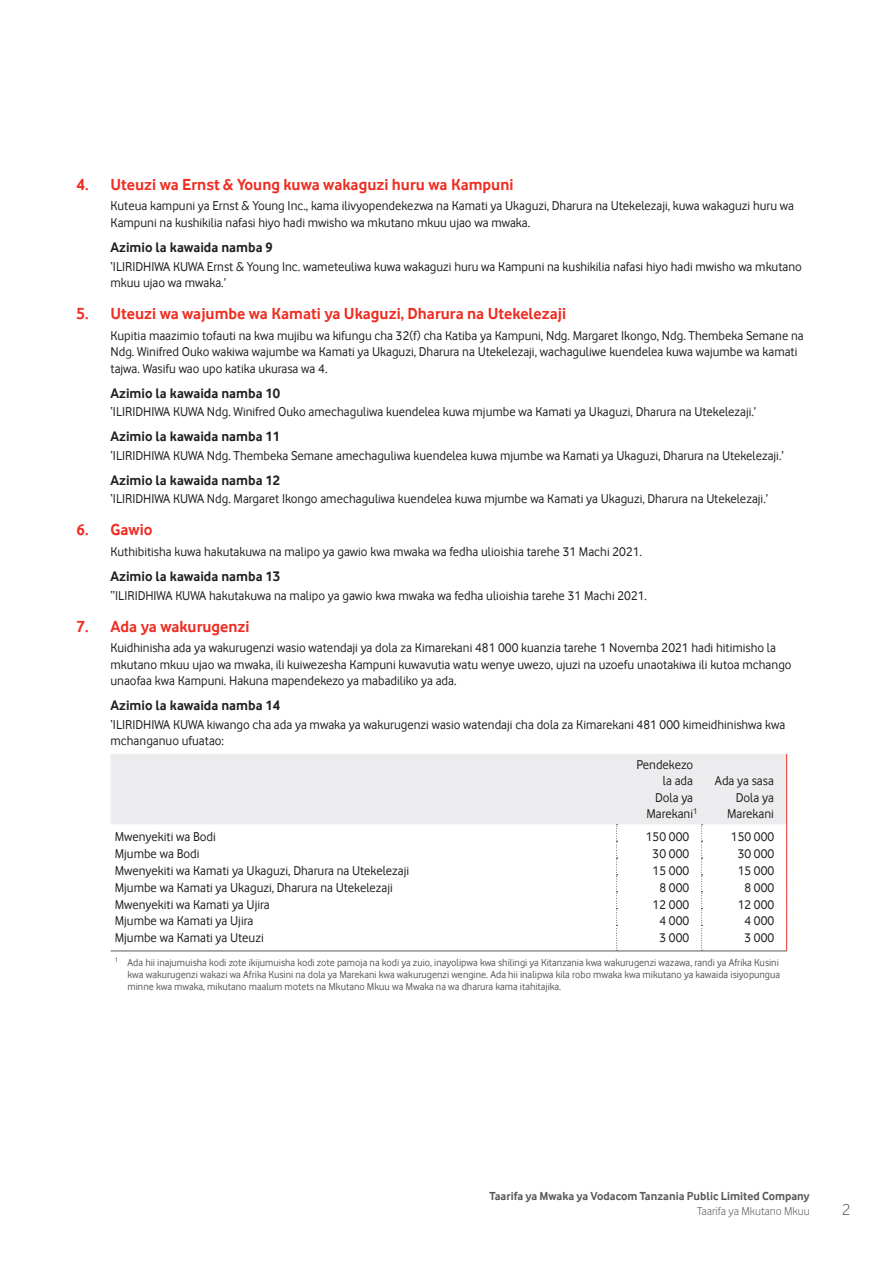
<style>
.page{position:relative;width:893px;height:1263px;background:#fff}
.page>*{position:absolute;margin:0;border:0;box-sizing:border-box;transform-origin:0 0}
.t1{font:700 16.5px "Vodafone Rg";color:#ee2e22}
.t2{font:16.5px "Vodafone Lt";color:#57585a}
.t3{font:700 14.25px "Vodafone Rg";color:#231f20}
.t4{font:13.2px/16.5px "Vodafone Rg";color:#231f20}
.t5{font:700 12px "Vodafone Rg";color:#57585a}
.t6{font:12px "Vodafone Lt";color:#57585a}
.t7{font:10.5px/12px "Vodafone Rg";color:#57585a}
</style>
<div class="page">
<div style="left:111px;top:754px;width:675px;height:70px;background:#ececee"></div>
<hr style="left:111px;top:950px;width:506px;height:1px;background:#57585a">
<hr style="left:617px;top:950px;width:85px;height:1px;background:#57585a">
<hr style="left:702px;top:950px;width:85px;height:1px;background:#57585a">
<svg style="left:616px;top:824px;width:2px;height:127px"></svg>
<svg style="left:701px;top:824px;width:2px;height:127px"></svg>
<hr style="left:786px;top:754px;width:1px;height:70px;background:#ee2e22">
<svg style="left:786px;top:824px;width:1px;height:126px"></svg>
<p class="t1" style="left:77px;top:175px;width:438px">4. Uteuzi wa Ernst &amp; Young kuwa wakaguzi huru wa Kampuni</p>
<p class="t4" style="left:111px;top:198px;width:685px">Kuteua kampuni ya Ernst &amp; Young Inc., kama ilivyopendekezwa na Kamati ya Ukaguzi, Dharura na Utekelezaji, kuwa wakaguzi huru wa<br>Kampuni na kushikilia nafasi hiyo hadi mwisho wa mkutano mkuu ujao wa mwaka.</p>
<p class="t3" style="left:111px;top:239px;width:164px">Azimio la kawaida namba 9</p>
<p class="t4" style="left:111px;top:258px;width:693px">‘ILIRIDHIWA KUWA Ernst &amp; Young Inc. wameteuliwa kuwa wakaguzi huru wa Kampuni na kushikilia nafasi hiyo hadi mwisho wa mkutano mkuu ujao wa mwaka.’</p>
<p class="t1" style="left:77px;top:304px;width:491px">5. Uteuzi wa wajumbe wa Kamati ya Ukaguzi, Dharura na Utekelezaji</p>
<p class="t4" style="left:111px;top:327px;width:695px">Kupitia maazimio tofauti na kwa mujibu wa kifungu cha 32(f) cha Katiba ya Kampuni, Ndg. Margaret Ikongo, Ndg. Thembeka Semane na<br>Ndg. Winifred Ouko wakiwa wajumbe wa Kamati ya Ukaguzi, Dharura na Utekelezaji, wachaguliwe kuendelea kuwa wajumbe wa kamati tajwa. Wasifu wao upo katika ukurasa wa 4.</p>
<p class="t3" style="left:111px;top:385px;width:171px">Azimio la kawaida namba 10</p>
<p class="t4" style="left:111px;top:403px;width:647px">‘ILIRIDHIWA KUWA Ndg. Winifred Ouko amechaguliwa kuendelea kuwa mjumbe wa Kamati ya Ukaguzi, Dharura na Utekelezaji.’</p>
<p class="t3" style="left:111px;top:428px;width:171px">Azimio la kawaida namba 11</p>
<p class="t4" style="left:111px;top:447px;width:675px">‘ILIRIDHIWA KUWA Ndg. Thembeka Semane amechaguliwa kuendelea kuwa mjumbe wa Kamati ya Ukaguzi, Dharura na Utekelezaji.’</p>
<p class="t3" style="left:111px;top:472px;width:171px">Azimio la kawaida namba 12</p>
<p class="t4" style="left:111px;top:491px;width:659px">‘ILIRIDHIWA KUWA Ndg. Margaret Ikongo amechaguliwa kuendelea kuwa mjumbe wa Kamati ya Ukaguzi, Dharura na Utekelezaji.’</p>
<p class="t1" style="left:77px;top:520px;width:78px">6. Gawio</p>
<p class="t4" style="left:111px;top:543px;width:533px">Kuthibitisha kuwa hakutakuwa na malipo ya gawio kwa mwaka wa fedha ulioishia tarehe 31 Machi 2021.</p>
<p class="t3" style="left:111px;top:568px;width:171px">Azimio la kawaida namba 13</p>
<p class="t4" style="left:111px;top:587px;width:538px">“ILIRIDHIWA KUWA hakutakuwa na malipo ya gawio kwa mwaka wa fedha ulioishia tarehe 31 Machi 2021.</p>
<p class="t1" style="left:77px;top:616px;width:175px">7. Ada ya wakurugenzi</p>
<p class="t4" style="left:111px;top:639px;width:683px">Kuidhinisha ada ya wakurugenzi wasio watendaji ya dola za Kimarekani 481 000 kuanzia tarehe 1 Novemba 2021 hadi hitimisho la mkutano mkuu ujao wa mwaka, ili kuiwezesha Kampuni kuwavutia watu wenye uwezo, ujuzi na uzoefu unaotakiwa ili kutoa mchango unaofaa kwa Kampuni. Hakuna mapendekezo ya mabadiliko ya ada.</p>
<p class="t3" style="left:111px;top:697px;width:171px">Azimio la kawaida namba 14</p>
<p class="t4" style="left:111px;top:716px;width:676px">‘ILIRIDHIWA KUWA kiwango cha ada ya mwaka ya wakurugenzi wasio watendaji cha dola za Kimarekani 481 000 kimeidhinishwa kwa mchanganuo ufuatao:</p>
<p class="t4" style="left:636px;top:756px;width:58px">Pendekezo</p>
<p class="t4" style="left:663px;top:773px;width:32px">la ada</p>
<p class="t4" style="left:655px;top:789px;width:40px">Dola ya</p>
<p class="t4" style="left:646px;top:806px;width:53px">Marekani<sup>1</sup></p>
<p class="t4" style="left:715px;top:773px;width:61px;text-align:right">Ada ya sasa<br>Dola ya<br>Marekani</p>
<p class="t4" style="left:115px;top:828px;width:103px">Mwenyekiti wa Bodi</p>
<p class="t4" style="left:646px;top:828px;width:45px">150 000</p>
<p class="t4" style="left:731px;top:828px;width:45px">150 000</p>
<p class="t4" style="left:115px;top:845px;width:86px">Mjumbe wa Bodi</p>
<p class="t4" style="left:653px;top:845px;width:38px">30 000</p>
<p class="t4" style="left:738px;top:845px;width:38px">30 000</p>
<p class="t4" style="left:115px;top:862px;width:296px">Mwenyekiti wa Kamati ya Ukaguzi, Dharura na Utekelezaji</p>
<p class="t4" style="left:653px;top:862px;width:38px">15 000</p>
<p class="t4" style="left:738px;top:862px;width:38px">15 000</p>
<p class="t4" style="left:115px;top:879px;width:279px">Mjumbe wa Kamati ya Ukaguzi, Dharura na Utekelezaji</p>
<p class="t4" style="left:659px;top:879px;width:31px">8 000</p>
<p class="t4" style="left:744px;top:879px;width:31px">8 000</p>
<p class="t4" style="left:115px;top:896px;width:156px">Mwenyekiti wa Kamati ya Ujira</p>
<p class="t4" style="left:653px;top:896px;width:38px">12 000</p>
<p class="t4" style="left:738px;top:896px;width:38px">12 000</p>
<p class="t4" style="left:115px;top:913px;width:140px">Mjumbe wa Kamati ya Ujira</p>
<p class="t4" style="left:659px;top:913px;width:31px">4 000</p>
<p class="t4" style="left:744px;top:913px;width:31px">4 000</p>
<p class="t4" style="left:115px;top:929px;width:150px">Mjumbe wa Kamati ya Uteuzi</p>
<p class="t4" style="left:659px;top:929px;width:31px">3 000</p>
<p class="t4" style="left:744px;top:929px;width:31px">3 000</p>
<p class="t7" style="left:128px;top:956px;width:654px;text-indent:-13px"><sup>1</sup> Ada hii inajumuisha kodi zote ikijumuisha kodi zote pamoja na kodi ya zuio, inayolipwa kwa shilingi ya Kitanzania kwa wakurugenzi wazawa, randi ya Afrika Kusini kwa wakurugenzi wakazi wa Afrika Kusini na dola ya Marekani kwa wakurugenzi wengine. Ada hii inalipwa kila robo mwaka kwa mikutano ya kawaida isiyopungua minne kwa mwaka, mikutano maalum motets na Mkutano Mkuu wa Mwaka na wa dharura kama itahitajika.</p>
<p class="t5" style="left:490px;top:1189px;width:321px">Taarifa ya Mwaka ya Vodacom Tanzania Public Limited Company</p>
<p class="t6" style="left:697px;top:1204px;width:114px">Taarifa ya Mkutano Mkuu</p>
<p class="t2" style="left:842px;top:1200px;width:10px">2</p>
</div>
